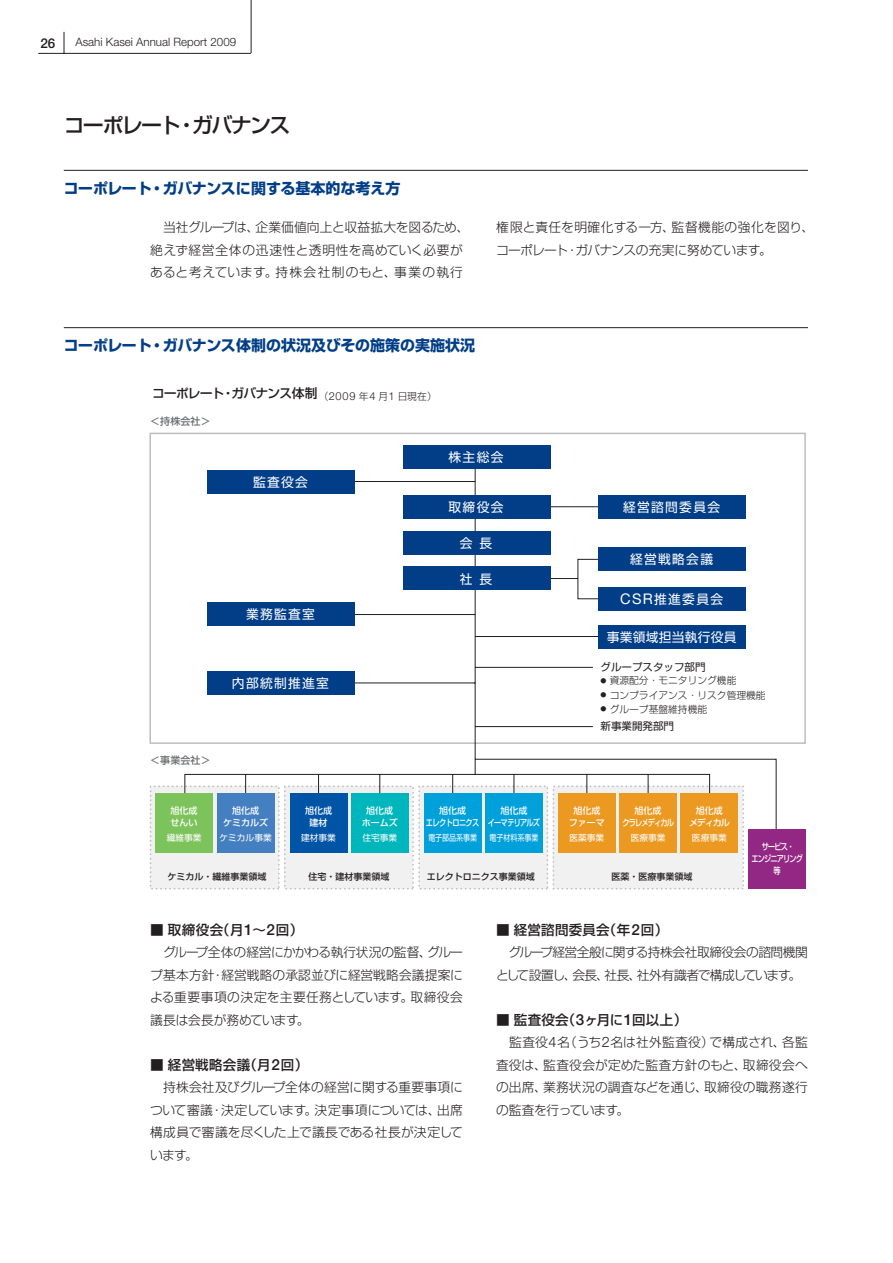
<style>
.page{position:relative;width:893px;height:1263px;background:#fff}
.page>*{position:absolute;margin:0;border:0;box-sizing:border-box;transform-origin:0 0}
.t1{font:500 21px "Shin Go";letter-spacing:-.075em;color:#231f20}
.t2{font:700 15px "Shin Go";color:#023e88}
.t3{font:500 13.5px "Shin Go";letter-spacing:.015em;color:#231f20}
.t4{font:500 13.5px "Helvetica Neue";color:#231f20}
.t5{font:300 12.75px/22.5px "Shin Go";letter-spacing:-.005em;color:#231f20;text-align:justify}
.t6{font:300 12.75px/22.5px "Shin Go";letter-spacing:.015em;color:#231f20}
.t7{font:300 12.75px/22.5px "Shin Go";letter-spacing:-.045em;color:#231f20}
.t8{font:12.75px "Shin Go";letter-spacing:.1em;color:#fff}
.t9{font:500 12.75px "Shin Go";letter-spacing:-.055em;color:#231f20}
.t10{font:12.75px "Shin Go";letter-spacing:.02em;color:#fff}
.t11{font:300 11.55px "Helvetica Neue";color:#231f20}
.t12{font:10.5px "Shin Go";color:#231f20}
.t13{font:500 10.05px "Shin Go";color:#6c6e70}
.t14{font:300 9.75px "Shin Go";color:#231f20}
.t15{font:500 9px "Shin Go";color:#231f20}
.t16{font:500 9px/12px "Shin Go";letter-spacing:-.08em;color:#fff;text-align:center}
.t17{font:500 9px/12px "Shin Go";letter-spacing:-.12em;color:#fff;text-align:center}
.t18{font:500 9px/12px "Shin Go";letter-spacing:-.12em;color:#fff;text-align:center;scale:.8 1}
.t19{font:500 9px/12px "Shin Go";color:#fff;text-align:center}
.t20{font:8.7px "Shin Go";color:#fff}
.t21{font:8.7px "Shin Go";color:#fff;scale:.8 1}
.s1{font-family:"Helvetica Neue";font-size:14.7px}
.s2{font-family:"Helvetica Neue";font-size:15.3px}
.s3{font-family:"Helvetica Neue";font-size:14.4px}
</style>
<div class="page">
<hr style="left:38px;top:53px;width:213px;height:1px;background:#231f20">
<svg style="left:64px;top:32px;width:1px;height:21px"></svg>
<hr style="left:251px;top:0;width:1px;height:53px;background:#231f20">
<hr style="left:64px;top:170px;width:744px;height:1px;background:#231f20">
<hr style="left:64px;top:327px;width:744px;height:1px;background:#231f20">
<div style="left:151px;top:786px;width:128px;height:103px;background:#f1f1f2"></div>
<div style="left:150px;top:785px;width:130px;height:104px;border:2px dashed #bbbdbf"></div>
<div style="left:285px;top:786px;width:128px;height:103px;background:#f1f1f2"></div>
<div style="left:284px;top:785px;width:130px;height:104px;border:2px dashed #bbbdbf"></div>
<div style="left:419px;top:786px;width:128px;height:103px;background:#f1f1f2"></div>
<div style="left:418px;top:785px;width:130px;height:104px;border:2px dashed #bbbdbf"></div>
<div style="left:553px;top:786px;width:190px;height:103px;background:#f1f1f2"></div>
<div style="left:553px;top:785px;width:191px;height:104px;border:2px dashed #bbbdbf"></div>
<svg style="left:184px;top:448px;width:593px;height:384px"></svg>
<div style="left:403px;top:445px;width:147px;height:23px;background:#023e88"></div>
<div style="left:207px;top:470px;width:148px;height:23px;background:#023e88"></div>
<div style="left:403px;top:495px;width:147px;height:24px;background:#023e88"></div>
<div style="left:598px;top:495px;width:148px;height:24px;background:#023e88"></div>
<div style="left:403px;top:531px;width:147px;height:23px;background:#023e88"></div>
<div style="left:403px;top:567px;width:147px;height:23px;background:#023e88"></div>
<div style="left:598px;top:547px;width:148px;height:23px;background:#023e88"></div>
<div style="left:207px;top:602px;width:148px;height:24px;background:#023e88"></div>
<div style="left:598px;top:587px;width:148px;height:23px;background:#023e88"></div>
<div style="left:598px;top:625px;width:148px;height:23px;background:#023e88"></div>
<div style="left:207px;top:671px;width:148px;height:23px;background:#023e88"></div>
<div style="left:156px;top:793px;width:57px;height:60px;background:#7dc35c"></div>
<div style="left:217px;top:793px;width:57px;height:60px;background:#447fc1"></div>
<div style="left:290px;top:793px;width:57px;height:60px;background:#0054a6"></div>
<div style="left:351px;top:793px;width:57px;height:60px;background:#00b6bd"></div>
<div style="left:424px;top:793px;width:57px;height:60px;background:#00a0db"></div>
<div style="left:485px;top:793px;width:58px;height:60px;background:#00a0db"></div>
<div style="left:558px;top:793px;width:57px;height:60px;background:#ec9921"></div>
<div style="left:619px;top:793px;width:58px;height:60px;background:#ec9921"></div>
<div style="left:681px;top:793px;width:57px;height:60px;background:#ec9921"></div>
<div style="left:748px;top:829px;width:58px;height:60px;background:#932784"></div>
<p class="t4" style="left:40px;top:38px;width:17px">26</p>
<p class="t11" style="left:75px;top:38px;width:162px">Asahi Kasei Annual Report 2009</p>
<h1 class="t1" style="left:64px;top:117px;width:228px">コーポレート・ガバナンス</h1>
<p class="t2" style="left:64px;top:183px;width:338px">コーポレート・ガバナンスに関する基本的な考え方</p>
<p class="t6" style="left:150px;top:218px;width:321px">　当社グループは、企業価値向上と収益拡大を図るため、絶えず経営全体の迅速性と透明性を高めていく必要があると考えています。持株会社制のもと、事業の執行</p>
<p class="t5" style="left:496px;top:218px;width:320px">権限と責任を明確化する一方、監督機能の強化を図り、コーポレート・ガバナンスの充実に努めています。</p>
<p class="t2" style="left:64px;top:340px;width:413px">コーポレート・ガバナンス体制の状況及びその施策の実施状況</p>
<p class="t9" style="left:152px;top:389px;width:286px">コーポレート・ガバナンス体制 <sub>（</sub><sub>2009</sub> <sub>年</sub><sub>4</sub> <sub>月</sub><sub>1</sub> <sub>日現在）</sub></p>
<p class="t13" style="left:150px;top:417px;width:62px">＜持株会社＞</p>
<p class="t8" style="left:253px;top:477px;width:56px">監査役会</p>
<p class="t8" style="left:246px;top:610px;width:70px">業務監査室</p>
<p class="t8" style="left:232px;top:678px;width:98px">内部統制推進室</p>
<p class="t13" style="left:150px;top:756px;width:62px">＜事業会社＞</p>
<p class="t8" style="left:449px;top:452px;width:56px">株主総会</p>
<p class="t8" style="left:449px;top:503px;width:56px">取締役会</p>
<p class="t8" style="left:623px;top:503px;width:98px">経営諮問委員会</p>
<p class="t8" style="left:460px;top:538px;width:34px">会長</p>
<p class="t8" style="left:460px;top:574px;width:34px">社長</p>
<p class="t8" style="left:630px;top:554px;width:84px">経営戦略会議</p>
<p class="t8" style="left:620px;top:594px;width:104px"><span class="s1">CSR</span>推進委員会</p>
<p class="t10" style="left:607px;top:632px;width:131px">事業領域担当執行役員</p>
<p class="t12" style="left:600px;top:663px;width:106px">グループスタッフ部門</p>
<p class="t14" style="left:600px;top:677px;width:137px"><sup>●</sup> 資源配分・モニタリング機能</p>
<p class="t14" style="left:600px;top:691px;width:167px"><sup>●</sup> コンプライアンス・リスク管理機能</p>
<p class="t14" style="left:600px;top:705px;width:108px"><sup>●</sup> グループ基盤維持機能</p>
<p class="t12" style="left:600px;top:722px;width:75px">新事業開発部門</p>
<p class="t16" style="left:171px;top:805px;width:29px;text-align:left">旭化成せんい</p>
<p class="t20" style="left:167px;top:834px;width:36px">繊維事業</p>
<p class="t19" style="left:223px;top:805px;width:47px">旭化成<br>ケミカルズ</p>
<p class="t20" style="left:220px;top:834px;width:54px">ケミカル事業</p>
<p class="t16" style="left:305px;top:805px;width:29px">旭化成建材</p>
<p class="t20" style="left:301px;top:834px;width:36px">建材事業</p>
<p class="t16" style="left:362px;top:805px;width:38px">旭化成ホームズ</p>
<p class="t20" style="left:362px;top:834px;width:36px">住宅事業</p>
<p class="t16" style="left:426px;top:805px;width:55px">旭化成<br>エレクトロニクス</p>
<p class="t21" style="left:428px;top:834px;width:62px">電子部品系事業</p>
<p class="t17" style="left:488px;top:805px;width:54px">旭化成<br>イーマテリアルズ</p>
<p class="t21" style="left:490px;top:834px;width:62px">電子材料系事業</p>
<p class="t16" style="left:569px;top:805px;width:38px">旭化成ファーマ</p>
<p class="t20" style="left:569px;top:834px;width:36px">医薬事業</p>
<p class="t17" style="left:622px;top:805px;width:53px">旭化成<br>クラレメディカル</p>
<p class="t20" style="left:631px;top:834px;width:36px">医療事業</p>
<p class="t17" style="left:689px;top:805px;width:42px">旭化成<br>メディカル</p>
<p class="t20" style="left:692px;top:834px;width:36px">医療事業</p>
<p class="t15" style="left:168px;top:874px;width:101px">ケミカル・繊維事業領域</p>
<p class="t15" style="left:308px;top:874px;width:83px">住宅・建材事業領域</p>
<p class="t15" style="left:427px;top:874px;width:110px">エレクトロニクス事業領域</p>
<p class="t15" style="left:611px;top:874px;width:83px">医薬・医療事業領域</p>
<p class="t18" style="left:751px;top:841px;width:66px">サービス・<br>エンジニアリング等</p>
<p class="t3" style="left:150px;top:924px;width:155px">■ 取締役会（月<span class="s2">1</span>～<span class="s2">2</span>回）</p>
<p class="t5" style="left:150px;top:943px;width:314px">　グループ全体の経営にかかわる執行状況の監督、グループ基本方針・経営戦略の承認並びに経営戦略会議提案による重要事項の決定を主要任務としています。取締役会議長は会長が務めています。</p>
<p class="t3" style="left:150px;top:1059px;width:160px">■ 経営戦略会議（月<span class="s2">2</span>回）</p>
<p class="t5" style="left:150px;top:1078px;width:314px">　持株会社及びグループ全体の経営に関する重要事項について審議・決定しています。決定事項については、出席構成員で審議を尽くした上で議長である社長が決定しています。</p>
<p class="t3" style="left:496px;top:924px;width:174px">■ 経営諮問委員会（年<span class="s2">2</span>回）</p>
<p class="t7" style="left:496px;top:943px;width:313px">　グループ経営全般に関する持株会社取締役会の諮問機関として設置し、会長、社長、社外有識者で構成しています。</p>
<p class="t3" style="left:496px;top:1014px;width:193px">■ 監査役会（<span class="s2">3</span>ヶ月に<span class="s2">1</span>回以上）</p>
<p class="t5" style="left:496px;top:1033px;width:313px">　監査役<span class="s3">4</span>名（うち<span class="s3">2</span>名は社外監査役）で構成され、各監査役は、監査役会が定めた監査方針のもと、取締役会への出席、業務状況の調査などを通じ、取締役の職務遂行の監査を行っています。</p>
</div>
